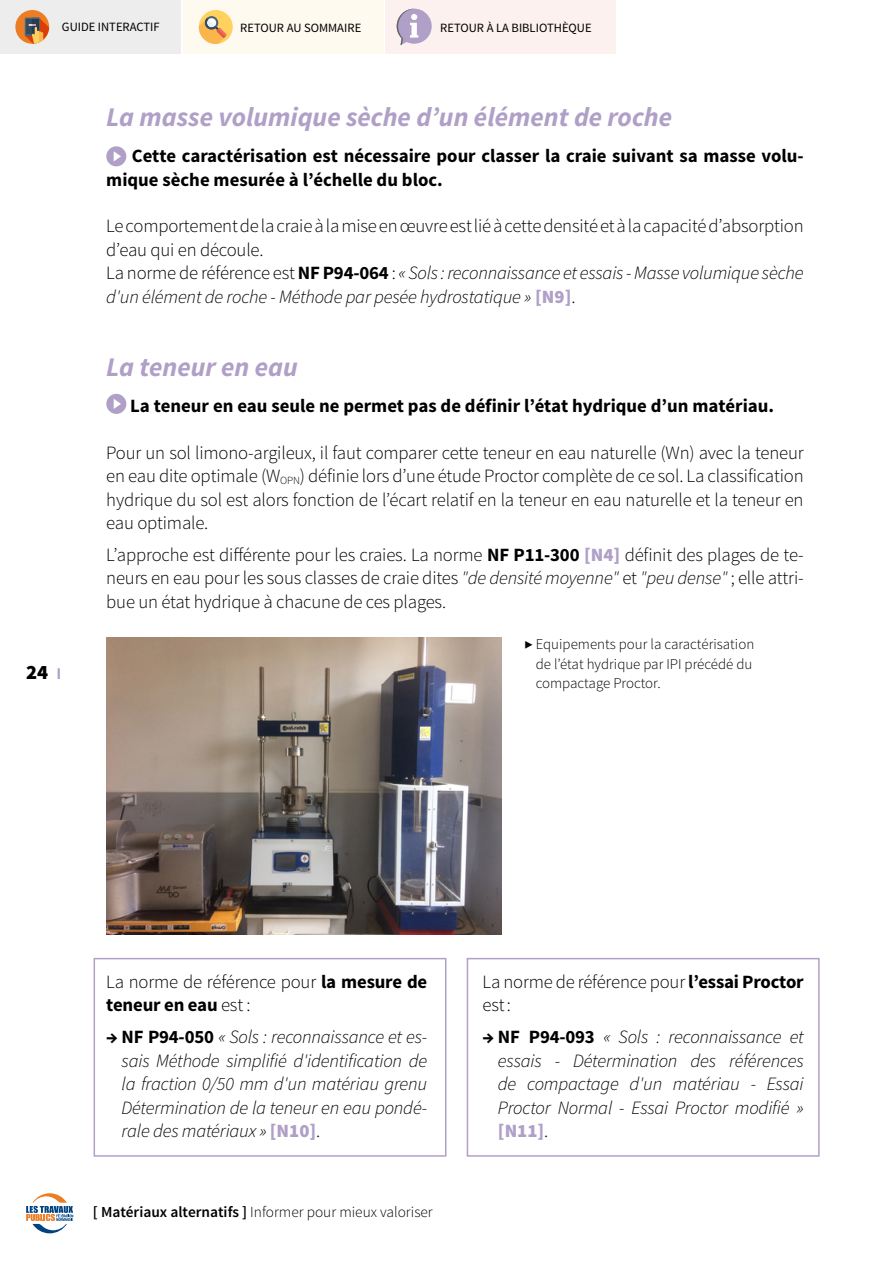
<style>
.page{position:relative;width:893px;height:1263px;background:#fff}
.page>*{position:absolute;margin:0;border:0;box-sizing:border-box;transform-origin:0 0}
.t1{font:italic 700 27px "Source Sans Pro";color:#b0a0c7}
.t2{font:900 20.4px "Source Sans Pro";color:#000}
.t3{font:300 18.75px/23.4px "Source Sans Pro";letter-spacing:-.01em;color:#000}
.t4{font:italic 300 18.75px/23.4px "Source Sans Pro";letter-spacing:-.01em;color:#000;text-align:justify}
.t5{font:700 18.75px/23.4px "Source Sans Pro";color:#000}
.t6{font:300 15.3px "Source Sans Pro";color:#000}
.t7{font:300 14.85px/19.5px "Source Sans Pro";color:#000}
.t8{font:12.6px "Source Sans Pro";color:#000}
.s1{font-weight:700}
.s2{font-style:italic}
.s3{font-weight:900;color:#b0a0c7}
.s4{font-weight:700;font-size:15.3px;color:#b0a0c7}
.s5{font-weight:700;font-style:normal}
.s6{font-weight:900;font-style:normal;color:#b0a0c7}
.s7{font-style:normal}
.s8{font-weight:600}
</style>
<div class="page">
<svg style="left:26px;top:1193px;width:47px;height:40px"></svg>
<div style="left:0;top:0;width:181px;height:54px;background:#ededed"></div>
<svg style="left:15px;top:10px;width:34px;height:34px"></svg>
<svg style="left:25px;top:18px;width:24px;height:26px"></svg>
<div style="left:385px;top:0;width:230px;height:54px;background:#fdf1ef"></div>
<svg style="left:397px;top:9px;width:35px;height:36px"></svg>
<div style="left:183px;top:0;width:200px;height:54px;background:#fffaef"></div>
<div style="left:199px;top:10px;width:34px;height:34px;background:#ffd15e;border-radius:50%"></div>
<svg style="left:199px;top:16px;width:28px;height:28px"></svg>
<div style="left:106px;top:146px;width:20px;height:20px;background:#b0a0c7;border-radius:50%"></div>
<svg style="left:114px;top:151px;width:7px;height:10px"></svg>
<div style="left:106px;top:394px;width:20px;height:20px;background:#b0a0c7;border-radius:50%"></div>
<svg style="left:114px;top:399px;width:7px;height:10px"></svg>
<div style="left:94px;top:958px;width:352px;height:199px;border:2px solid #b0a0c7"></div>
<div style="left:467px;top:958px;width:353px;height:199px;border:2px solid #b0a0c7"></div>
<img style="left:106px;top:638px;width:395px;height:296px">
<p class="t8" style="left:62px;top:19px;width:99px">GUIDE INTERACTIF</p>
<p class="t8" style="left:240px;top:20px;width:123px">RETOUR AU SOMMAIRE</p>
<p class="t8" style="left:440px;top:20px;width:153px">RETOUR À LA BIBLIOTHÈQUE</p>
<h1 class="t1" style="left:106px;top:100px;width:567px">La masse volumique sèche d’un élément de roche</h1>
<p class="t5" style="left:106px;top:145px;width:699px;text-indent:26px">Cette caractérisation est nécessaire pour classer la craie suivant sa masse volu&shy;mique sèche mesurée à l’échelle du bloc.</p>
<p class="t3" style="left:106px;top:215px;width:699px">Le comportement de la craie à la mise en œuvre est lié à cette densité et à la capacité d’absorption d’eau qui en découle.<br>La norme de référence est <span class="s1">NF P94-064</span> : <span class="s2">« Sols : reconnaissance et essais - Masse volumique sèche d'un élément de roche - Méthode par pesée hydrostatique »</span> <span class="s3">[N9]</span>.</p>
<p class="t2" style="left:26px;top:658px;width:36px">24 <span class="s4">l</span></p>
<h1 class="t1" style="left:106px;top:349px;width:193px">La teneur en eau</h1>
<p class="t5" style="left:130px;top:394px;width:645px">La teneur en eau seule ne permet pas de définir l’état hydrique d’un matériau.</p>
<p class="t3" style="left:106px;top:441px;width:699px;text-align:justify">Pour un sol limono-argileux, il faut comparer cette teneur en eau naturelle (Wn) avec la teneur en eau dite optimale (W<sub>OPN</sub>) définie lors d’une étude Proctor complète de ce sol. La classification hydrique du sol est alors fonction de l’écart relatif en la teneur en eau naturelle et la teneur en eau optimale.</p>
<p class="t3" style="left:106px;top:543px;width:699px;text-align:justify">L’approche est différente pour les craies. La norme <span class="s1">NF P11-300</span> <span class="s3">[N4]</span> définit des plages de te&shy;neurs en eau pour les sous classes de craie dites <span class="s2">"de densité moyenne"</span> et <span class="s2">"peu dense"</span> ; elle attri&shy;bue un état hydrique à chacune de ces plages.</p>
<p class="t7" style="left:536px;top:634px;width:220px;text-indent:-11px">▶ Equipements pour la caractérisation de l’état hydrique par IPI précédé du compactage Proctor.</p>
<p class="t3" style="left:106px;top:970px;width:322px">La norme de référence pour <span class="s1">la mesure de teneur en eau</span> est :</p>
<p class="t4" style="left:122px;top:1025px;width:307px;text-indent:-15px"><span class="s5">→ NF P94-050</span> « Sols : reconnaissance et es&shy;sais Méthode simplifié d'identification de la fraction 0/50 mm d'un matériau grenu Détermination de la teneur en eau pondé&shy;rale des matériaux » <span class="s6">[N10]</span><span class="s7">.</span></p>
<p class="t6" style="left:93px;top:1203px;width:341px"><span class="s8">[ Matériaux alternatifs ]</span> Informer pour mieux valoriser</p>
<p class="t3" style="left:483px;top:970px;width:323px">La norme de référence pour <span class="s1">l’essai Proctor </span>est:</p>
<p class="t4" style="left:498px;top:1025px;width:307px;text-indent:-15px"><span class="s5">→ NF P94-093</span> « Sols : reconnaissance et essais - Détermination des références de compactage d'un matériau - Essai Proctor Normal - Essai Proctor modifié » <span class="s6">[N11]</span><span class="s7">.</span></p>
</div>
